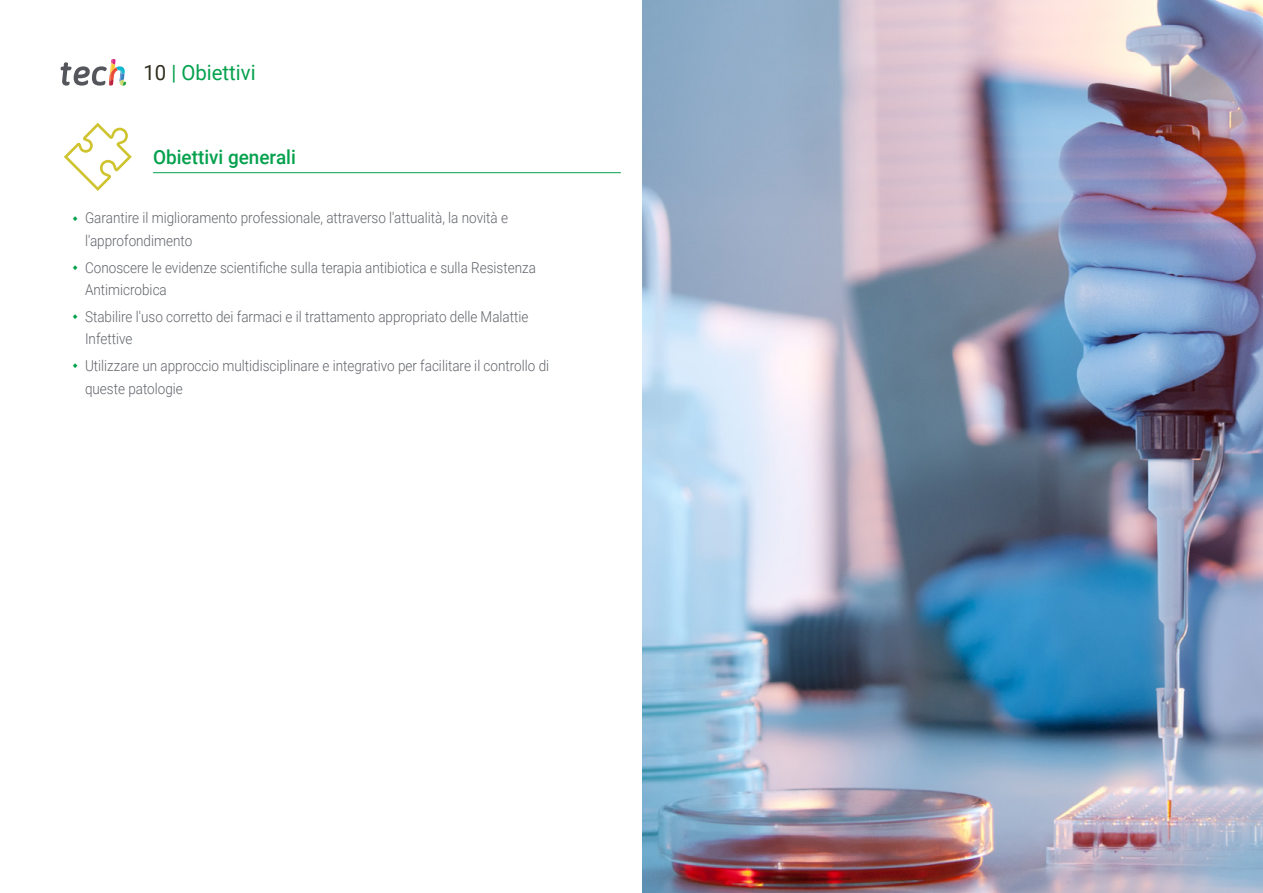
<style>
.page{position:relative;width:1263px;height:893px;background:#fff}
.page>*{position:absolute;margin:0;border:0;box-sizing:border-box;transform-origin:0 0}
.t1{font:21px "Roboto";color:#04a14d}
.t2{font:500 19.5px "Roboto";color:#04a14d}
.t3{font:300 15px/22.5px "Roboto";color:#61646a;scale:.9 1}
.s1{color:#312e20}
</style>
<div class="page">
<hr style="left:153px;top:172px;width:468px;height:1px;background:#04a14d">
<svg style="left:64px;top:123px;width:68px;height:68px"></svg>
<img style="left:642px;top:0;width:621px;height:893px">
<svg style="left:61px;top:59px;width:65px;height:27px"></svg>
<h1 class="t1" style="left:144px;top:57px;width:114px"><span class="s1">10</span> | Obiettivi</h1>
<h2 class="t2" style="left:153px;top:144px;width:144px">Obiettivi generali</h2>
<p class="t3" style="left:85px;top:206px;width:471px">Garantire il miglioramento professionale, attraverso l'attualità, la novità e l'approfondimento</p>
<p class="t3" style="left:85px;top:255px;width:502px">Conoscere le evidenze scientifiche sulla terapia antibiotica e sulla Resistenza<br>Antimicrobica</p>
<p class="t3" style="left:85px;top:305px;width:494px">Stabilire l'uso corretto dei farmaci e il trattamento appropriato delle Malattie<br>Infettive</p>
<p class="t3" style="left:85px;top:354px;width:517px">Utilizzare un approccio multidisciplinare e integrativo per facilitare il controllo di queste patologie</p>
</div>
